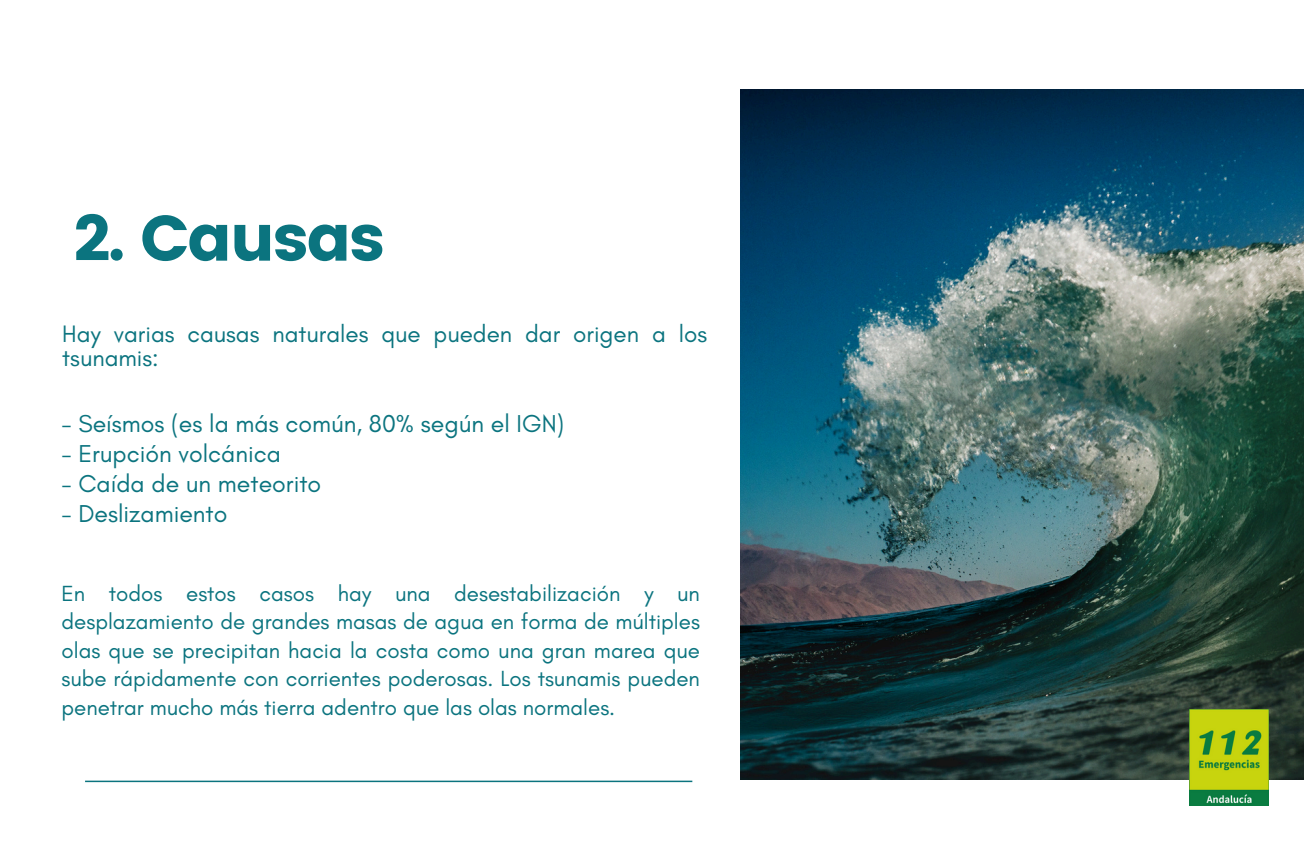
<style>
.page{position:relative;width:1304px;height:851px;background:#fff}
.page>*{position:absolute;margin:0;border:0;box-sizing:border-box;transform-origin:0 0}
.t1{font:64px "Poppins";letter-spacing:-.03em;color:#0b747f}
.t2{font:24.8px "Glacial Indifference";color:#0b747f}
.t3{font:24.2px/24px "Glacial Indifference";color:#0b747f}
.t4{font:22.4px/28.4px "Glacial Indifference";color:#0b747f;text-align:justify}
</style>
<div class="page">
<hr style="left:85px;top:780px;width:607px;height:2px;background:#0b747f">
<img style="left:741px;top:89px;width:563px;height:690px">
<img style="left:1189px;top:709px;width:79px;height:96px">
<p class="t1" style="left:74px;top:201px;width:312px">2. Causas</p>
<h2 class="t3" style="left:62px;top:322px;width:646px">Hay varias causas naturales que pueden dar origen a los tsunamis:</h2>
<h1 class="t2" style="left:61px;top:408px;width:504px">- Seísmos (es la más común, 80% según el IGN)</h1>
<h1 class="t2" style="left:61px;top:438px;width:221px">- Erupción volcánica</h1>
<h1 class="t2" style="left:61px;top:468px;width:261px">- Caída de un meteorito</h1>
<h1 class="t2" style="left:61px;top:498px;width:167px">- Deslizamiento</h1>
<h2 class="t4" style="left:61px;top:578px;width:640px">En todos estos casos hay una desestabilización y un desplazamiento de grandes masas de agua en forma de múltiples olas que se precipitan hacia la costa como una gran marea que sube rápidamente con corrientes poderosas. Los tsunamis pueden penetrar mucho más tierra adentro que las olas normales.</h2>
</div>
